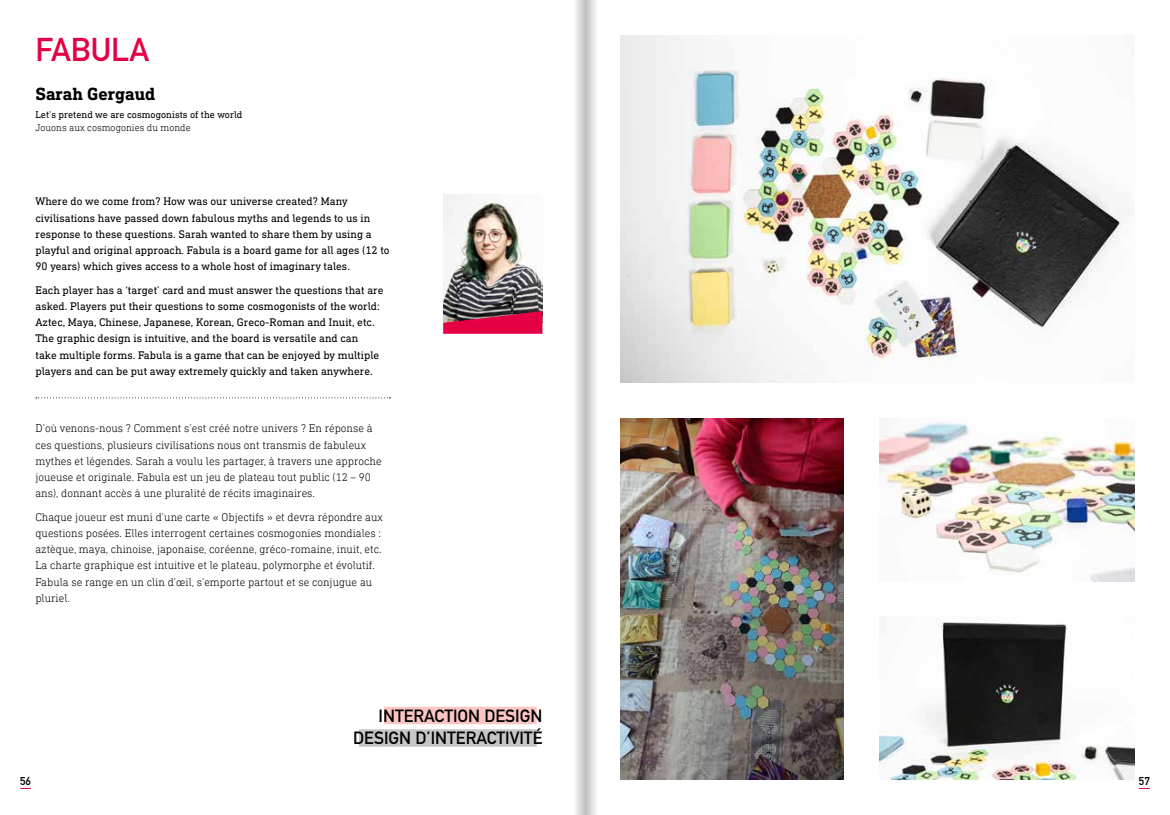
<style>
.page{position:relative;width:1170px;height:815px;background:#fff}
.page>*{position:absolute;margin:0;border:0;box-sizing:border-box;transform-origin:0 0}
.t1{font:700 32.5px "DIN Alternate";color:#e50046}
.t2{font:700 18px "DIN Next Slab W04";color:#000}
.t3{font:700 17.5px/22.5px "DIN Alternate";color:#000;text-align:right}
.t4{font:11.25px/16.2px "DIN Next Slab W04";color:#000}
.t5{font:300 11.25px/16.2px "DIN Next Slab W04";color:#000}
.t6{font:700 11.25px "DIN Alternate";color:#000}
.t7{font:10px "DIN Next Slab W04";color:#000}
.t8{font:300 10px "DIN Next Slab W04";color:#000}
</style>
<div class="page">
<img style="left:443px;top:195px;width:99px;height:116px">
<svg style="left:36px;top:397px;width:354px;height:1px"></svg>
<img style="left:620px;top:35px;width:504px;height:348px">
<img style="left:620px;top:418px;width:223px;height:362px">
<img style="left:879px;top:421px;width:255px;height:160px">
<img style="left:879px;top:622px;width:255px;height:158px">
<svg style="left:443px;top:311px;width:99px;height:23px;background:#bf184b"></svg>
<div style="left:384px;top:707px;width:152px;height:17px;background:#f9c6c4"></div>
<div style="left:359px;top:729px;width:177px;height:18px;background:#c6c6c6"></div>
<svg style="left:576px;top:0;width:20px;height:815px"></svg>
<h1 class="t1" style="left:35px;top:24px;width:115px">FABULA</h1>
<h2 class="t2" style="left:35px;top:83px;width:121px">Sarah Gergaud</h2>
<p class="t7" style="left:35px;top:108px;width:208px">Let’s pretend we are cosmogonists of the world</p>
<p class="t8" style="left:35px;top:122px;width:157px">Jouons aux cosmogonies du monde</p>
<p class="t4" style="left:35px;top:193px;width:355px">Where do we come from? How was our universe created? Many civilisations have passed down fabulous myths and legends to us in response to these questions. Sarah wanted to share them by using a playful and original approach. Fabula is a board game for all ages (12 to 90 years) which gives access to a whole host of imaginary tales.</p>
<p class="t4" style="left:35px;top:282px;width:349px">Each player has a ‘target’ card and must answer the questions that are asked. Players put their questions to some cosmogonists of the world:<br>Aztec, Maya, Chinese, Japanese, Korean, Greco-Roman and Inuit, etc.<br>The graphic design is intuitive, and the board is versatile and can<br>take multiple forms. Fabula is a game that can be enjoyed by multiple players and can be put away extremely quickly and taken anywhere.</p>
<p class="t5" style="left:35px;top:420px;width:347px">D’où venons-nous ? Comment s’est créé notre univers ? En réponse à ces questions, plusieurs civilisations nous ont transmis de fabuleux mythes et légendes. Sarah a voulu les partager, à travers une approche joueuse et originale. Fabula est un jeu de plateau tout public (12 – 90 ans), donnant accès à une pluralité de récits imaginaires.</p>
<p class="t5" style="left:35px;top:509px;width:349px">Chaque joueur est muni d’une carte « Objectifs » et devra répondre aux questions posées. Elles interrogent certaines cosmogonies mondiales : aztèque, maya, chinoise, japonaise, coréenne, gréco-romaine, inuit, etc.<br>La charte graphique est intuitive et le plateau, polymorphe et évolutif.<br>Fabula se range en un clin d’œil, s’emporte partout et se conjugue au pluriel.</p>
<h3 class="t3" style="left:353px;top:703px;width:191px">INTERACTION DESIGN<br>DESIGN D’INTERACTIVITÉ</h3>
<p class="t6" style="left:20px;top:772px;width:12px">56</p>
<p class="t6" style="left:1138px;top:772px;width:12px">57</p>
</div>
